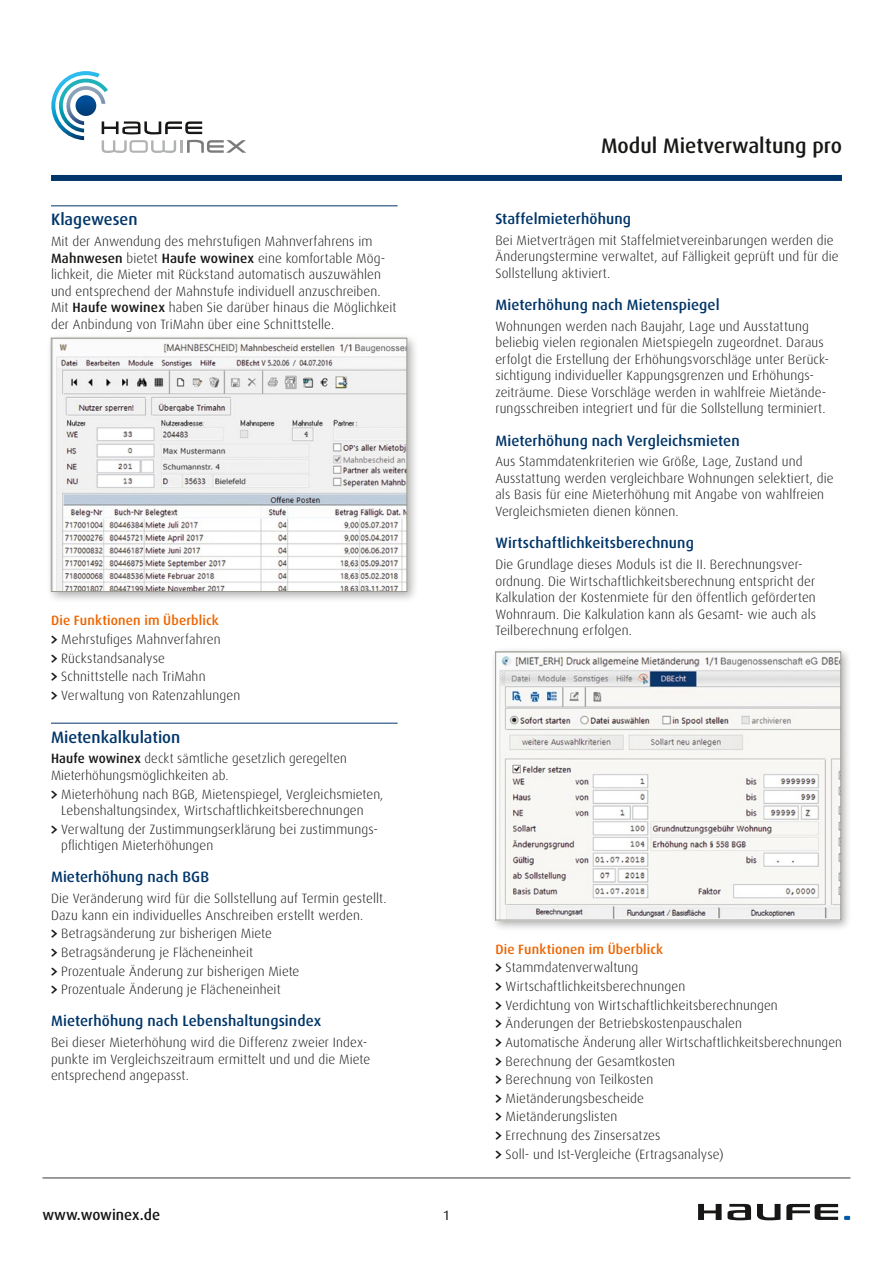
<style>
.page{position:relative;width:893px;height:1263px;background:#fff}
.page>*{position:absolute;margin:0;border:0;box-sizing:border-box;transform-origin:0 0}
.t1{font:500 21px "Dax";color:#181716}
.Head_Linie_oben{font:500 16.5px "Dax";color:#003569}
.Subhead{font:500 15px "Dax";letter-spacing:.005em;color:#003569}
.t2{font:500 15px "Dax";color:#181716}
.copy_9_11{font:300 13.5px/16.5px "Dax";letter-spacing:.01em;color:#181716}
.t3{font:500 13.5px "Dax";letter-spacing:.01em;color:#ec6500}
.t4{font:13.5px "Dax";color:#181716}
.s1{font-weight:500}
.s2{font-family:"Advert";font-weight:700}
</style>
<div class="page">
<svg style="left:51px;top:71px;width:195px;height:82px"></svg>
<hr style="left:43px;top:1178px;width:807px;height:1px;background:#3a3a39">
<svg style="left:757px;top:1204px;width:23px;height:16px"></svg>
<svg style="left:786px;top:1204px;width:52px;height:16px"></svg>
<svg style="left:844px;top:1216px;width:6px;height:4px"></svg>
<svg style="left:698px;top:1204px;width:53px;height:16px"></svg>
<div style="left:51px;top:175px;width:791px;height:6px;background:#003569"></div>
<hr style="left:51px;top:205px;width:347px;height:1px;background:#003569">
<hr style="left:51px;top:723px;width:347px;height:1px;background:#003569">
<div style="left:46px;top:332px;width:373px;height:271px;background:#181716;opacity:.35"></div>
<img style="left:53px;top:340px;width:352px;height:250px">
<div style="left:51px;top:338px;width:356px;height:254px;border:1px solid #9c9b92"></div>
<div style="left:490px;top:646px;width:362px;height:286px;background:#181716;opacity:.35"></div>
<img style="left:497px;top:654px;width:342px;height:264px">
<div style="left:495px;top:652px;width:346px;height:268px;border:1px solid #9c9b92"></div>
<p class="Head_Linie_oben" style="left:51px;top:210px;width:88px">Klagewesen</p>
<p class="copy_9_11" style="left:51px;top:233px;width:347px">Mit der Anwendung des mehrstufigen Mahnverfahrens im <span class="s1">Mahnwesen</span> bietet <span class="s1">Haufe wowinex</span> eine komfortable Mög&shy;lichkeit, die Mieter mit Rückstand automatisch auszuwählen und entsprechend der Mahnstufe individuell anzuschreiben.<br>Mit <span class="s1">Haufe wowinex</span> haben Sie darüber hinaus die Möglichkeit der Anbindung von TriMahn über eine Schnittstelle.</p>
<p class="t3" style="left:51px;top:613px;width:169px">Die Funktionen im Überblick</p>
<p class="copy_9_11" style="left:51px;top:631px;width:171px"><span class="s2">&gt;</span> Mehrstufiges Mahnverfahren</p>
<p class="copy_9_11" style="left:51px;top:650px;width:115px"><span class="s2">&gt;</span> Rückstandsanalyse</p>
<p class="copy_9_11" style="left:51px;top:668px;width:156px"><span class="s2">&gt;</span> Schnittstelle nach TriMahn</p>
<p class="copy_9_11" style="left:51px;top:687px;width:191px"><span class="s2">&gt;</span> Verwaltung von Ratenzahlungen</p>
<p class="Head_Linie_oben" style="left:51px;top:728px;width:131px">Mietenkalkulation</p>
<p class="copy_9_11" style="left:51px;top:751px;width:297px"><span class="s1">Haufe wowinex</span> deckt sämtliche gesetzlich geregelten<br>Mieterhöhungsmöglichkeiten ab.</p>
<p class="copy_9_11" style="left:61px;top:786px;width:324px;text-indent:-10px"><span class="s2">&gt;</span> Mieterhöhung nach BGB, Mietenspiegel, Vergleichsmieten,<br>Lebenshaltungsindex, Wirtschaftlichkeitsberechnungen</p>
<p class="copy_9_11" style="left:61px;top:821px;width:318px;text-indent:-10px"><span class="s2">&gt;</span> Verwaltung der Zustimmungserklärung bei zustimmungs&shy;pflichtigen Mieterhöhungen</p>
<p class="Subhead" style="left:51px;top:869px;width:160px">Mieterhöhung nach BGB</p>
<p class="copy_9_11" style="left:51px;top:890px;width:337px">Die Veränderung wird für die Sollstellung auf Termin gestellt.<br>Dazu kann ein individuelles Anschreiben erstellt werden.</p>
<p class="copy_9_11" style="left:51px;top:925px;width:222px"><span class="s2">&gt;</span> Betragsänderung zur bisherigen Miete</p>
<p class="copy_9_11" style="left:51px;top:944px;width:204px"><span class="s2">&gt;</span> Betragsänderung je Flächeneinheit</p>
<p class="copy_9_11" style="left:51px;top:963px;width:250px"><span class="s2">&gt;</span> Prozentuale Änderung zur bisherigen Miete</p>
<p class="copy_9_11" style="left:51px;top:981px;width:231px"><span class="s2">&gt;</span> Prozentuale Änderung je Flächeneinheit</p>
<p class="Subhead" style="left:51px;top:1013px;width:272px">Mieterhöhung nach Lebenshaltungsindex</p>
<p class="copy_9_11" style="left:51px;top:1034px;width:321px">Bei dieser Mieterhöhung wird die Differenz zweier Index&shy;punkte im Vergleichszeitraum ermittelt und und die Miete entsprechend angepasst.</p>
<p class="t2" style="left:43px;top:1207px;width:119px">www.wowinex.de</p>
<p class="t4" style="left:443px;top:1208px;width:9px">1</p>
<h1 class="t1" style="left:601px;top:134px;width:242px">Modul Mietverwaltung pro</h1>
<p class="Subhead" style="left:495px;top:211px;width:137px">Staffelmieterhöhung</p>
<p class="copy_9_11" style="left:495px;top:232px;width:345px">Bei Mietverträgen mit Staffelmietvereinbarungen werden die<br>Änderungstermine verwaltet, auf Fälligkeit geprüft und für die<br>Sollstellung aktiviert.</p>
<p class="Subhead" style="left:495px;top:297px;width:226px">Mieterhöhung nach Mietenspiegel</p>
<p class="copy_9_11" style="left:495px;top:318px;width:335px">Wohnungen werden nach Baujahr, Lage und Ausstattung beliebig vielen regionalen Mietspiegeln zugeordnet. Daraus erfolgt die Erstellung der Erhöhungsvorschläge unter Berück&shy;sichtigung individueller Kappungsgrenzen und Erhöhungs&shy;zeiträume. Diese Vorschläge werden in wahlfreie Mietände&shy;rungsschreiben integriert und für die Sollstellung terminiert.</p>
<p class="Subhead" style="left:495px;top:432px;width:246px">Mieterhöhung nach Vergleichsmieten</p>
<p class="copy_9_11" style="left:495px;top:454px;width:340px">Aus Stammdatenkriterien wie Größe, Lage, Zustand und Ausstattung werden vergleichbare Wohnungen selektiert, die als Basis für eine Mieterhöhung mit Angabe von wahlfreien Vergleichsmieten dienen können.</p>
<p class="Subhead" style="left:495px;top:535px;width:200px">Wirtschaftlichkeitsberechnung</p>
<p class="copy_9_11" style="left:495px;top:556px;width:322px">Die Grundlage dieses Moduls ist die II. Berechnungsver&shy;ordnung. Die Wirtschaftlichkeitsberechnung entspricht der Kalkulation der Kostenmiete für den öffentlich geförderten Wohnraum. Die Kalkulation kann als Gesamt- wie auch als Teilberechnung erfolgen.</p>
<p class="t3" style="left:495px;top:941px;width:169px">Die Funktionen im Überblick</p>
<p class="copy_9_11" style="left:495px;top:960px;width:144px"><span class="s2">&gt;</span> Stammdatenverwaltung</p>
<p class="copy_9_11" style="left:495px;top:978px;width:191px"><span class="s2">&gt;</span> Wirtschaftlichkeitsberechnungen</p>
<p class="copy_9_11" style="left:495px;top:997px;width:284px"><span class="s2">&gt;</span> Verdichtung von Wirtschaftlichkeitsberechnungen</p>
<p class="copy_9_11" style="left:495px;top:1015px;width:248px"><span class="s2">&gt;</span> Änderungen der Betriebskostenpauschalen</p>
<p class="copy_9_11" style="left:495px;top:1034px;width:348px"><span class="s2">&gt;</span> Automatische Änderung aller Wirtschaftlichkeitsberechnungen</p>
<p class="copy_9_11" style="left:495px;top:1053px;width:181px"><span class="s2">&gt;</span> Berechnung der Gesamtkosten</p>
<p class="copy_9_11" style="left:495px;top:1071px;width:159px"><span class="s2">&gt;</span> Berechnung von Teilkosten</p>
<p class="copy_9_11" style="left:495px;top:1090px;width:150px"><span class="s2">&gt;</span> Mietänderungsbescheide</p>
<p class="copy_9_11" style="left:495px;top:1109px;width:124px"><span class="s2">&gt;</span> Mietänderungslisten</p>
<p class="copy_9_11" style="left:495px;top:1127px;width:167px"><span class="s2">&gt;</span> Errechnung des Zinsersatzes</p>
<p class="copy_9_11" style="left:495px;top:1146px;width:230px"><span class="s2">&gt;</span> Soll- und Ist-Vergleiche (Ertragsanalyse)</p>
</div>
